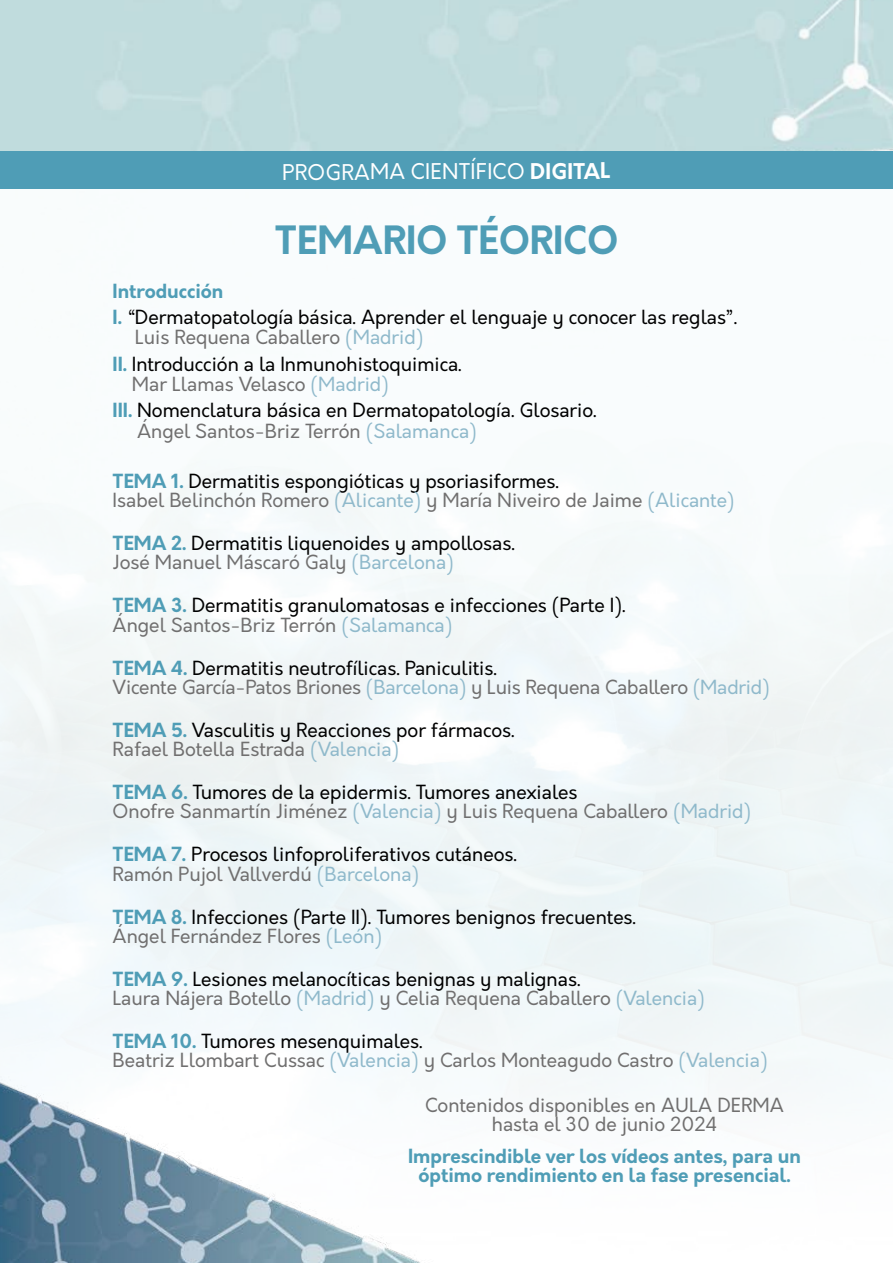
<style>
.page{position:relative;width:893px;height:1263px;background:#fff}
.page>*{position:absolute;margin:0;border:0;box-sizing:border-box;transform-origin:0 0}
.t1{font:700 38.1px "Orkney";color:#4f9db6}
.t2{font:21.15px "Orkney";letter-spacing:.005em;color:#fff}
.t3{font:19.05px/19px "Orkney";color:#706f6f}
.t4{font:19.05px/19px "Orkney";color:#000}
.t5{font:700 19.05px/19.5px "Orkney";color:#4f9db6;text-align:center}
.s1{font-weight:700}
.s2{font-weight:700;color:#4f9db6}
.s3{color:#706f6f}
.s4{color:#8fb9cb}
.s5{color:#000}
</style>
<div class="page">
<img style="left:0;top:0;width:893px;height:152px">
<div style="left:0;top:152px;width:893px;height:37px;background:#4f9db6"></div>
<img style="left:0;top:1071px;width:585px;height:192px">
<p class="t2" style="left:282px;top:158px;width:330px">PROGRAMA CIENTÍFICO <span class="s1">DIGITAL</span></p>
<h1 class="t1" style="left:275px;top:215px;width:345px">TEMARIO TÉORICO</h1>
<p class="t4" style="left:113px;top:278px;width:626px;line-height:26.2px"><span class="s2">Introducción<br>I.</span> “Dermatopatología básica. Aprender el lenguaje y conocer las reglas”.</p>
<p class="t4" style="left:113px;top:325px;width:351px;line-height:26.2px;text-indent:22px"><span class="s3">Luis Requena Caballero</span> <span class="s4">(Madrid)<br></span><span class="s2">II.</span> Introducción a la Inmunohistoquimica.</p>
<p class="t4" style="left:113px;top:371px;width:486px;line-height:26.2px;text-indent:19px"><span class="s3">Mar Llamas Velasco</span> <span class="s4">(Madrid)<br></span><span class="s2">III.</span> Nomenclatura básica en Dermatopatología. Glosario.</p>
<p class="t3" style="left:137px;top:422px;width:341px">Ángel Santos-Briz Terrón <span class="s4">(Salamanca)</span></p>
<p class="t3" style="left:113px;top:472px;width:623px"><span class="s2">TEMA 1.</span> <span class="s5">Dermatitis espongióticas y psoriasiformes.<br></span>Isabel Belinchón Romero <span class="s4">(Alicante)</span> y María Niveiro de Jaime <span class="s4">(Alicante)</span></p>
<p class="t4" style="left:113px;top:534px;width:404px"><span class="s2">TEMA 2.</span> Dermatitis liquenoides y ampollosas.<br><span class="s3">José Manuel Máscaró Galy</span> <span class="s4">(Barcelona)</span></p>
<p class="t4" style="left:113px;top:595px;width:515px;line-height:20.2px"><span class="s2">TEMA 3.</span> Dermatitis granulomatosas e infecciones (Parte I).<br><span class="s3">Ángel Santos-Briz Terrón</span> <span class="s4">(Salamanca)</span></p>
<p class="t3" style="left:113px;top:659px;width:659px"><span class="s2">TEMA 4.</span> <span class="s5">Dermatitis neutrofílicas. Paniculitis.<br></span>Vicente García-Patos Briones <span class="s4">(Barcelona)</span> y Luis Requena Caballero <span class="s4">(Madrid)</span></p>
<p class="t4" style="left:113px;top:721px;width:404px"><span class="s2">TEMA 5.</span> Vasculitis y Reacciones por fármacos.<br><span class="s3">Rafael Botella Estrada</span> <span class="s4">(Valencia)</span></p>
<p class="t3" style="left:113px;top:783px;width:640px"><span class="s2">TEMA 6.</span> <span class="s5">Tumores de la epidermis. Tumores anexiales<br></span>Onofre Sanmartín Jiménez <span class="s4">(Valencia)</span> y Luis Requena Caballero <span class="s4">(Madrid)</span></p>
<p class="t4" style="left:113px;top:845px;width:406px"><span class="s2">TEMA 7.</span> Procesos linfoproliferativos cutáneos.<br><span class="s3">Ramón Pujol Vallverdú</span> <span class="s4">(Barcelona)</span></p>
<p class="t4" style="left:113px;top:907px;width:525px"><span class="s2">TEMA 8.</span> Infecciones (Parte II). Tumores benignos frecuentes.<br><span class="s3">Ángel Fernández Flores</span> <span class="s4">(León)</span></p>
<p class="t3" style="left:113px;top:970px;width:594px"><span class="s2">TEMA 9.</span> <span class="s5">Lesiones melanocíticas benignas y malignas.<br></span>Laura Nájera Botello <span class="s4">(Madrid)</span> y Celia Requena Caballero <span class="s4">(Valencia)</span></p>
<p class="t3" style="left:113px;top:1032px;width:657px"><span class="s2">TEMA 10.</span> <span class="s5">Tumores mesenquimales.<br></span>Beatriz Llombart Cussac <span class="s4">(Valencia)</span> y Carlos Monteagudo Castro <span class="s4">(Valencia)</span></p>
<p class="t3" style="left:425px;top:1095px;width:360px;line-height:19.5px;text-align:center">Contenidos disponibles en AULA DERMA hasta el 30 de junio 2024</p>
<p class="t5" style="left:408px;top:1146px;width:394px">Imprescindible ver los vídeos antes, para un óptimo rendimiento en la fase presencial.</p>
</div>
